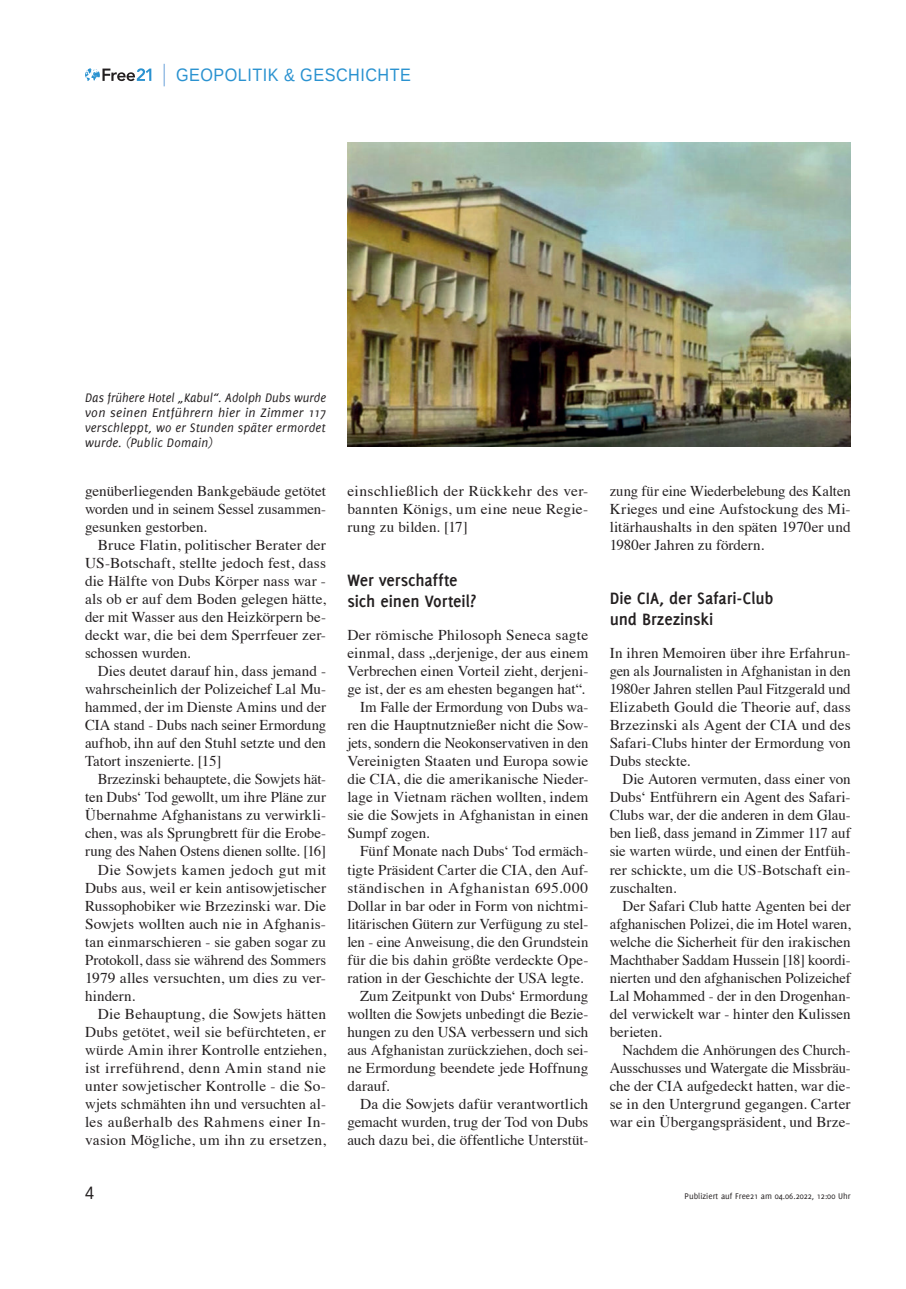
<style>
.page{position:relative;width:906px;height:1289px;background:#fff}
.page>*{position:absolute;margin:0;border:0;box-sizing:border-box;transform-origin:0 0}
.t1{font:700 18px/21px "Delicious";letter-spacing:-.005em;color:#231f20}
.t2{font:18px "Liberation Sans";letter-spacing:.03em;color:#2a92d0;scale:.9 1}
.t3{font:18px "Liberation Sans";color:#231f20;scale:.9 1}
.t4{font:15px/18px "Times";letter-spacing:.005em;color:#231f20;text-align:justify}
.t5{font:15px "Times";letter-spacing:.035em;color:#231f20}
.t6{font:15px "Times";letter-spacing:.025em;color:#231f20}
.t7{font:italic 13.5px/15px "Delicious";letter-spacing:.015em;color:#231f20;text-align:justify;scale:.96 1}
.t8{font:9px "Delicious";color:#231f20}
</style>
<div class="page">
<svg style="left:85px;top:68px;width:66px;height:13px"></svg>
<hr style="left:163px;top:64px;width:2px;height:22px;background:#9abfe5">
<img style="left:347px;top:142px;width:503px;height:305px">
<p class="t2" style="left:176px;top:63px;width:262px">GEOPOLITIK &amp; GESCHICHTE</p>
<p class="t7" style="left:85px;top:390px;width:253px">Das frühere Hotel „Kabul“. Adolph Dubs wurde von seinen Entführern hier in Zimmer 117 verschleppt, wo er Stunden später ermordet wurde. (Public Domain)</p>
<p class="t4" style="left:85px;top:481px;width:242px">genüberliegenden Bankgebäude getötet worden und in seinem Sessel zusammen&shy;gesunken gestorben.</p>
<p class="t4" style="left:85px;top:535px;width:242px;text-indent:13px">Bruce Flatin, politischer Berater der US-Botschaft, stellte jedoch fest, dass die Hälfte von Dubs Körper nass war - als ob er auf dem Boden gelegen hätte, der mit Wasser aus den Heizkörpern be&shy;deckt war, die bei dem Sperrfeuer zer&shy;schossen wurden.</p>
<p class="t4" style="left:85px;top:661px;width:242px;text-indent:13px">Dies deutet darauf hin, dass jemand - wahrscheinlich der Polizeichef Lal Mu&shy;hammed, der im Dienste Amins und der CIA stand - Dubs nach seiner Ermordung aufhob, ihn auf den Stuhl setzte und den Tatort inszenierte. [15]</p>
<p class="t4" style="left:98px;top:769px;width:230px">Brzezinski behauptete, die Sowjets hät-</p>
<p class="t4" style="left:85px;top:787px;width:242px">ten Dubs‘ Tod gewollt, um ihre Pläne zur</p>
<p class="t4" style="left:85px;top:805px;width:242px">Übernahme Afghanistans zu verwirkli-</p>
<p class="t4" style="left:85px;top:823px;width:242px">chen, was als Sprungbrett für die Erobe-</p>
<p class="t4" style="left:85px;top:841px;width:242px">rung des Nahen Ostens dienen sollte. [16]</p>
<p class="t6" style="left:98px;top:855px;width:230px">Die Sowjets kamen jedoch gut mit</p>
<p class="t4" style="left:85px;top:877px;width:242px">Dubs aus, weil er kein antisowjetischer</p>
<p class="t4" style="left:85px;top:895px;width:242px">Russophobiker wie Brzezinski war. Die</p>
<p class="t4" style="left:85px;top:913px;width:242px">Sowjets wollten auch nie in Afghanis-</p>
<p class="t4" style="left:85px;top:931px;width:242px">tan einmarschieren - sie gaben sogar zu</p>
<p class="t4" style="left:85px;top:949px;width:242px">Protokoll, dass sie während des Sommers</p>
<p class="t4" style="left:85px;top:967px;width:242px">1979 alles versuchten, um dies zu ver-</p>
<p class="t4" style="left:85px;top:985px;width:52px">hindern.</p>
<p class="t4" style="left:98px;top:1003px;width:230px">Die Behauptung, die Sowjets hätten</p>
<p class="t4" style="left:85px;top:1021px;width:242px">Dubs getötet, weil sie befürchteten, er</p>
<p class="t4" style="left:85px;top:1039px;width:242px">würde Amin ihrer Kontrolle entziehen,</p>
<p class="t5" style="left:85px;top:1053px;width:242px">ist irreführend, denn Amin stand nie</p>
<p class="t4" style="left:85px;top:1075px;width:242px">unter sowjetischer Kontrolle - die So-</p>
<p class="t4" style="left:85px;top:1093px;width:242px">wjets schmähten ihn und versuchten al-</p>
<p class="t6" style="left:85px;top:1107px;width:242px">les außerhalb des Rahmens einer In-</p>
<p class="t4" style="left:85px;top:1129px;width:242px">vasion Mögliche, um ihn zu ersetzen,</p>
<p class="t4" style="left:347px;top:481px;width:242px">einschließlich der Rückkehr des ver&shy;bannten Königs, um eine neue Regie&shy;rung zu bilden. [17]</p>
<p class="t1" style="left:347px;top:569px;width:130px">Wer verschaffte sich einen Vorteil?</p>
<p class="t4" style="left:347px;top:625px;width:242px">Der römische Philosoph Seneca sagte</p>
<p class="t4" style="left:347px;top:643px;width:242px">einmal, dass „derjenige, der aus einem</p>
<p class="t4" style="left:347px;top:661px;width:242px">Verbrechen einen Vorteil zieht, derjeni-</p>
<p class="t4" style="left:347px;top:679px;width:239px">ge ist, der es am ehesten begangen hat“.</p>
<p class="t4" style="left:360px;top:697px;width:230px">Im Falle der Ermordung von Dubs wa-</p>
<p class="t4" style="left:347px;top:715px;width:242px">ren die Hauptnutznießer nicht die Sow-</p>
<p class="t4" style="left:347px;top:733px;width:242px">jets, sondern die Neokonservativen in den</p>
<p class="t4" style="left:347px;top:751px;width:242px">Vereinigten Staaten und Europa sowie</p>
<p class="t4" style="left:347px;top:769px;width:242px">die CIA, die die amerikanische Nieder-</p>
<p class="t4" style="left:347px;top:787px;width:242px">lage in Vietnam rächen wollten, indem</p>
<p class="t4" style="left:347px;top:805px;width:242px">sie die Sowjets in Afghanistan in einen</p>
<p class="t4" style="left:347px;top:823px;width:84px">Sumpf zogen.</p>
<p class="t4" style="left:360px;top:841px;width:230px">Fünf Monate nach Dubs‘ Tod ermäch-</p>
<p class="t4" style="left:347px;top:859px;width:242px">tigte Präsident Carter die CIA, den Auf-</p>
<p class="t5" style="left:347px;top:873px;width:242px">ständischen in Afghanistan 695.000</p>
<p class="t4" style="left:347px;top:895px;width:242px">Dollar in bar oder in Form von nichtmi-</p>
<p class="t4" style="left:347px;top:913px;width:242px">litärischen Gütern zur Verfügung zu stel-</p>
<p class="t4" style="left:347px;top:931px;width:242px">len - eine Anweisung, die den Grundstein</p>
<p class="t4" style="left:347px;top:949px;width:242px">für die bis dahin größte verdeckte Ope-</p>
<p class="t4" style="left:347px;top:967px;width:238px">ration in der Geschichte der USA legte.</p>
<p class="t4" style="left:360px;top:985px;width:230px">Zum Zeitpunkt von Dubs‘ Ermordung</p>
<p class="t4" style="left:347px;top:1003px;width:242px">wollten die Sowjets unbedingt die Bezie-</p>
<p class="t4" style="left:347px;top:1021px;width:242px">hungen zu den USA verbessern und sich</p>
<p class="t4" style="left:347px;top:1039px;width:242px">aus Afghanistan zurückziehen, doch sei-</p>
<p class="t4" style="left:347px;top:1057px;width:242px">ne Ermordung beendete jede Hoffnung</p>
<p class="t4" style="left:347px;top:1075px;width:44px">darauf.</p>
<p class="t4" style="left:360px;top:1093px;width:230px">Da die Sowjets dafür verantwortlich</p>
<p class="t4" style="left:347px;top:1111px;width:242px">gemacht wurden, trug der Tod von Dubs</p>
<p class="t4" style="left:347px;top:1129px;width:242px">auch dazu bei, die öffentliche Unterstüt-</p>
<p class="t4" style="left:609px;top:481px;width:242px">zung für eine Wiederbelebung des Kalten Krieges und eine Aufstockung des Mi&shy;litärhaushalts in den späten 1970er und 1980er Jahren zu fördern.</p>
<p class="t1" style="left:609px;top:587px;width:165px">Die CIA, der Safari-Club und Brzezinski</p>
<p class="t4" style="left:609px;top:643px;width:242px">In ihren Memoiren über ihre Erfahrun&shy;gen als Journalisten in Afghanistan in den 1980er Jahren stellen Paul Fitzgerald und Elizabeth Gould die Theorie auf, dass Brzezinski als Agent der CIA und des Safari-Clubs hinter der Ermordung von Dubs steckte.</p>
<p class="t4" style="left:609px;top:769px;width:242px;text-indent:13px">Die Autoren vermuten, dass einer von Dubs‘ Entführern ein Agent des Safari-Clubs war, der die anderen in dem Glau&shy;ben ließ, dass jemand in Zimmer 117 auf sie warten würde, und einen der Entfüh&shy;rer schickte, um die US-Botschaft ein&shy;zuschalten.</p>
<p class="t4" style="left:609px;top:895px;width:242px;text-indent:13px">Der Safari Club hatte Agenten bei der afghanischen Polizei, die im Hotel waren, welche die Sicherheit für den irakischen Machthaber Saddam Hussein [18] koordi&shy;nierten und den afghanischen Polizeichef Lal Mohammed - der in den Drogenhan&shy;del verwickelt war - hinter den Kulissen berieten.</p>
<p class="t4" style="left:609px;top:1039px;width:242px;text-indent:13px">Nachdem die Anhörungen des Church-Ausschusses und Watergate die Missbräu&shy;che der CIA aufgedeckt hatten, war die&shy;se in den Untergrund gegangen. Carter war ein Übergangspräsident, und Brze-</p>
<p class="t3" style="left:85px;top:1180px;width:12px">4</p>
<p class="t8" style="left:684px;top:1190px;width:168px">Publiziert auf Free21 am 04.06.2022, 12:00 Uhr</p>
</div>
